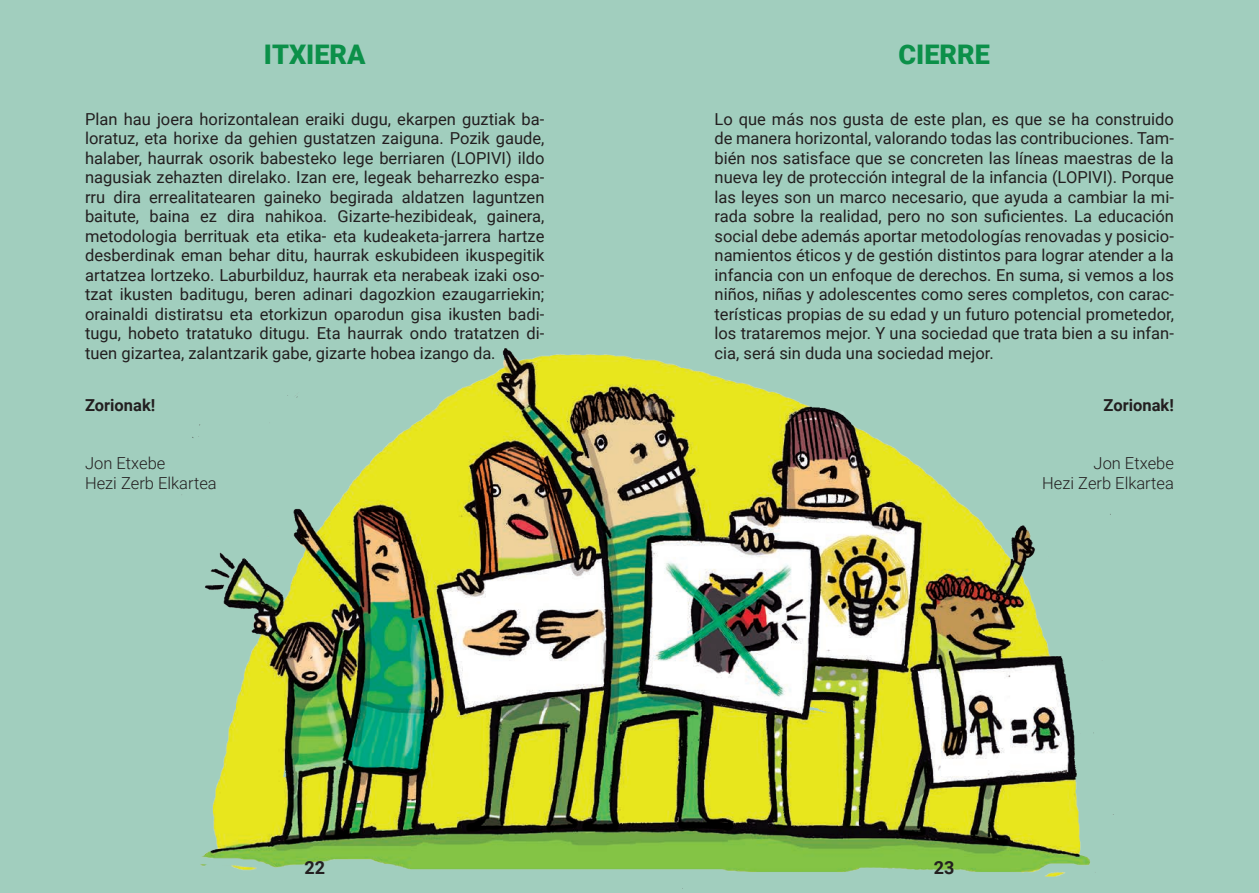
<style>
.page{position:relative;width:1259px;height:893px;background:#a1cebe}
.page>*{position:absolute;margin:0;border:0;box-sizing:border-box;transform-origin:0 0}
.t1{font:900 27px "Roboto";color:#0b9049}
.t2{font:700 18px "Roboto";color:#231f20}
.t3{font:16.5px/19.5px "Roboto";color:#231f20;text-align:justify}
.t4{font:300 16.5px/19.5px "Roboto";color:#231f20}
.t5{font:700 16.5px "Roboto";color:#231f20}
</style>
<div class="page">
<img style="left:181px;top:348px;width:933px;height:541px">
<h1 class="t1" style="left:264px;top:36px;width:103px">ITXIERA</h1>
<h1 class="t1" style="left:898px;top:36px;width:93px">CIERRE</h1>
<p class="t3" style="left:85px;top:108px;width:461px">Plan hau joera horizontalean eraiki dugu, ekarpen guztiak ba&shy;loratuz, eta horixe da gehien gustatzen zaiguna. Pozik gaude, halaber, haurrak osorik babesteko lege berriaren (LOPIVI) ildo nagusiak zehazten direlako. Izan ere, legeak beharrezko espa&shy;rru dira errealitatearen gaineko begirada aldatzen laguntzen baitute, baina ez dira nahikoa. Gizarte-hezibideak, gainera, metodologia berrituak eta etika- eta kudeaketa-jarrera hartze desberdinak eman behar ditu, haurrak eskubideen ikuspegitik artatzea lortzeko. Laburbilduz, haurrak eta nerabeak izaki oso&shy;tzat ikusten baditugu, beren adinari dagozkion ezaugarriekin; orainaldi distiratsu eta etorkizun oparodun gisa ikusten badi&shy;tugu, hobeto tratatuko ditugu. Eta haurrak ondo tratatzen di&shy;tuen gizartea, zalantzarik gabe, gizarte hobea izango da.</p>
<p class="t5" style="left:85px;top:393px;width:72px">Zorionak!</p>
<p class="t3" style="left:714px;top:108px;width:461px">Lo que más nos gusta de este plan, es que se ha construido de manera horizontal, valorando todas las contribuciones. Tam&shy;bién nos satisface que se concreten las líneas maestras de la nueva ley de protección integral de la infancia (LOPIVI). Porque las leyes son un marco necesario, que ayuda a cambiar la mi&shy;rada sobre la realidad, pero no son suficientes. La educación social debe además aportar metodologías renovadas y posicio&shy;namientos éticos y de gestión distintos para lograr atender a la infancia con un enfoque de derechos. En suma, si vemos a los niños, niñas y adolescentes como seres completos, con carac&shy;terísticas propias de su edad y un futuro potencial prometedor, los trataremos mejor. Y una sociedad que trata bien a su infan&shy;cia, será sin duda una sociedad mejor.</p>
<p class="t5" style="left:1103px;top:393px;width:72px">Zorionak!</p>
<p class="t4" style="left:85px;top:453px;width:133px">Jon Etxebe<br>Hezi Zerb Elkartea</p>
<p class="t4" style="left:1042px;top:453px;width:133px;text-align:right">Jon Etxebe<br>Hezi Zerb Elkartea</p>
<p class="t2" style="left:304px;top:854px;width:22px">22</p>
<p class="t2" style="left:934px;top:854px;width:22px">23</p>
</div>
